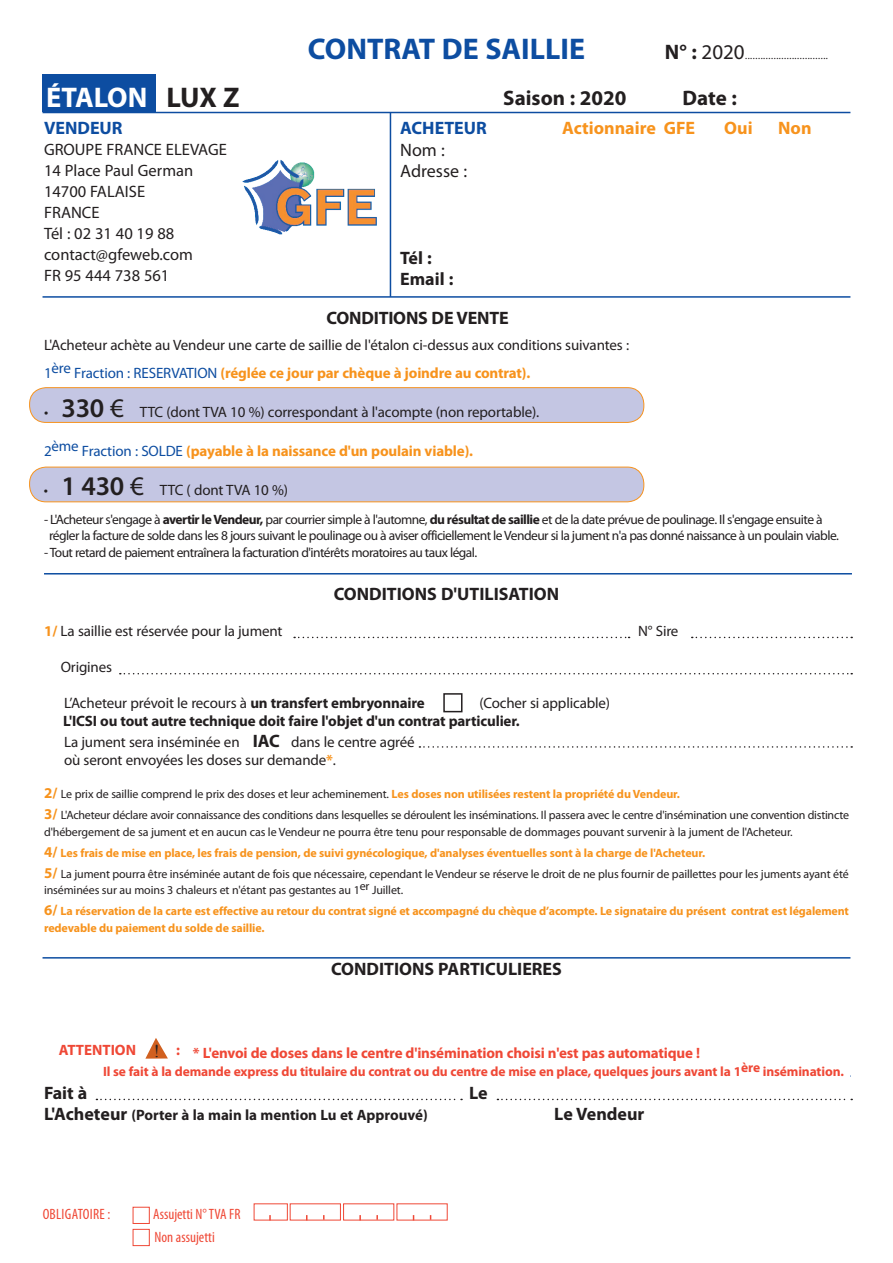
<style>
.page{position:relative;width:893px;height:1263px;background:#fff}
.page>*{position:absolute;margin:0;border:0;box-sizing:border-box;transform-origin:0 0}
.t1{font:700 30px "Myriad Pro";color:#0d4da1}
.t2{font:700 28.5px "Myriad Pro";color:#fff}
.t3{font:700 21px "Myriad Pro";color:#231f20}
.t4{font:700 18px/21.6px "Myriad Pro";color:#231f20}
.t5{font:700 18px "Myriad Pro";color:#f7931d}
.t6{font:700 18px "Myriad Pro";color:#0d4da1}
.t7{font:18px/21.6px "Myriad Pro";color:#231f20}
.t8{font:18px "Times New Roman";color:#231f20}
.t9{font:16.5px/21px "Myriad Pro";color:#231f20}
.t10{font:15px/28.8px "Myriad Pro";letter-spacing:-.01em;color:#231f20}
.t11{font:700 15px/21.6px "Myriad Pro";letter-spacing:-.01em;color:#231f20}
.t12{font:700 15px "Myriad Pro";letter-spacing:-.01em;color:#ef4836}
.t13{font:700 15px "Myriad Pro";letter-spacing:-.01em;color:#f7931d}
.t14{font:300 15px "Myriad Pro";color:#231f20}
.t15{font:condensed 15px/22.5px "Myriad Pro";color:#ef4836}
.t16{font:condensed 15px "Myriad Pro";letter-spacing:.02em;color:#ef4836}
.t17{font:13.5px/16.5px "Myriad Pro";letter-spacing:-.04em;color:#231f20}
.t18{font:700 13.5px "Myriad Pro";letter-spacing:-.01em;color:#ef4836}
.t19{font:12px/21px "Myriad Pro";letter-spacing:-.01em;color:#231f20}
.t20{font:700 12px/21px "Myriad Pro";letter-spacing:-.01em;color:#f7931d}
.s1{color:#231f20}
.s2{font-weight:700;font-size:21px}
.s3{font-weight:400;font-size:21px}
.s4{color:#0d4da1}
.s5{font-weight:700;color:#f7931d}
.s6{font-weight:600;font-size:27px}
.s7{font-size:27px}
.s8{font-weight:400;color:#0d4da1}
.s9{font-weight:700}
.s10{font-weight:400}
.s11{font-size:18px}
.s12{font-weight:700;font-size:15px;color:#f7931d}
.s13{font-weight:400;color:#231f20}
.s14{font-size:15px}
</style>
<div class="page">
<div style="left:30px;top:467px;width:614px;height:35px;background:#c4c6e3;border-radius:16px"></div>
<div style="left:29px;top:467px;width:615px;height:35px;border:1px solid #f7931d;border-radius:16px"></div>
<div style="left:30px;top:388px;width:614px;height:34px;background:#c4c6e3;border-radius:17px"></div>
<div style="left:29px;top:387px;width:615px;height:36px;border:1px solid #f7931d;border-radius:17px"></div>
<div style="left:42px;top:74px;width:113px;height:38px;background:#0d4da1"></div>
<hr style="left:43px;top:112px;width:807px;height:1px;background:#0d4da1">
<hr style="left:44px;top:573px;width:808px;height:1px;background:#0d4da1">
<hr style="left:390px;top:113px;width:1px;height:184px;background:#0d4da1">
<hr style="left:43px;top:957px;width:807px;height:1px;background:#0d4da1">
<img style="left:242px;top:160px;width:135px;height:75px">
<hr style="left:43px;top:296px;width:807px;height:2px;background:#0d4da1">
<div style="left:133px;top:1207px;width:17px;height:17px;border:1px solid #ef4836"></div>
<div style="left:133px;top:1229px;width:17px;height:17px;border:1px solid #ef4836"></div>
<svg style="left:294px;top:637px;width:336px;height:1px"></svg>
<svg style="left:419px;top:746px;width:433px;height:2px"></svg>
<svg style="left:692px;top:637px;width:160px;height:1px"></svg>
<svg style="left:120px;top:673px;width:732px;height:1px"></svg>
<svg style="left:96px;top:1099px;width:366px;height:1px"></svg>
<svg style="left:497px;top:1099px;width:355px;height:1px"></svg>
<div style="left:443px;top:693px;width:19px;height:19px;border:2px solid #231f20"></div>
<svg style="left:145px;top:1038px;width:23px;height:21px"></svg>
<h2 class="t2" style="left:46px;top:79px;width:195px">ÉTALON <span class="s1">LUX Z</span></h2>
<h3 class="t6" style="left:44px;top:116px;width:80px">VENDEUR</h3>
<h3 class="t9" style="left:44px;top:139px;width:184px">GROUPE FRANCE ELEVAGE<br>14 Place Paul German<br>14700 FALAISE<br>FRANCE<br>Tél : 02 31 40 19 88 contact@gfeweb.com<br>FR 95 444 738 561</h3>
<h1 class="t1" style="left:308px;top:29px;width:279px">CONTRAT DE SAILLIE</h1>
<p class="t14" style="left:665px;top:46px;width:165px"><span class="s2">N° :</span> <span class="s3">2020</span>................................</p>
<h3 class="t3" style="left:503px;top:85px;width:125px">Saison : 2020</h3>
<h3 class="t3" style="left:682px;top:85px;width:56px">Date :</h3>
<h3 class="t6" style="left:400px;top:116px;width:88px">ACHETEUR</h3>
<h3 class="t5" style="left:562px;top:116px;width:134px">Actionnaire GFE</h3>
<h3 class="t5" style="left:724px;top:116px;width:30px">Oui</h3>
<h3 class="t5" style="left:778px;top:116px;width:35px">Non</h3>
<h3 class="t7" style="left:400px;top:139px;width:68px">Nom :<br>Adresse :</h3>
<h3 class="t4" style="left:400px;top:246px;width:55px">Tél :<br>Email :</h3>
<h3 class="t4" style="left:326px;top:307px;width:184px">CONDITIONS DE VENTE</h3>
<p class="t10" style="left:44px;top:330px;width:587px">L'Acheteur achète au Vendeur une carte de saillie de l'étalon ci-dessus aux conditions suivantes :<br><span class="s4">1</span><sup>ère</sup> <span class="s4">Fraction : RESERVATION</span> <span class="s5">(réglée ce jour par chèque à joindre au contrat).</span></p>
<p class="t10" style="left:44px;top:398px;width:497px">• <span class="s6">330</span> <span class="s7">€</span> TTC (dont TVA 10 %) correspondant à l'acompte (non reportable).</p>
<p class="t13" style="left:44px;top:441px;width:431px"><span class="s8">2</span><sup>ème</sup> <span class="s8">Fraction : SOLDE</span> (payable à la naissance d'un poulain viable).</p>
<p class="t10" style="left:44px;top:476px;width:246px">• <span class="s6">1 430</span> <span class="s7">€</span> TTC ( dont TVA 10 %)</p>
<p class="t17" style="left:49px;top:511px;width:791px;text-indent:-5px">- L'Acheteur s'engage à <span class="s9">avertir le Vendeur,</span> par courrier simple à l'automne, <span class="s9">du résultat de saillie</span> et de la date prévue de poulinage. Il s'engage ensuite à régler la facture de solde dans les 8 jours suivant le poulinage ou à aviser officiellement le Vendeur si la jument n'a pas donné naissance à un poulain viable.</p>
<p class="t17" style="left:44px;top:544px;width:435px">- Tout retard de paiement entraînera la facturation d'intérêts moratoires au taux légal.</p>
<h3 class="t4" style="left:334px;top:582px;width:227px">CONDITIONS D'UTILISATION</h3>
<p class="t10" style="left:44px;top:616px;width:240px"><span class="s5">1/</span> La saillie est réservée pour la jument</p>
<p class="t10" style="left:638px;top:616px;width:42px">N° Sire</p>
<p class="t10" style="left:61px;top:652px;width:53px">Origines</p>
<p class="t10" style="left:64px;top:688px;width:362px">L’Acheteur prévoit le recours à <span class="s9">un transfert embryonnaire</span></p>
<p class="t10" style="left:479px;top:688px;width:132px">(Cocher si applicable)</p>
<p class="t11" style="left:63px;top:709px;width:458px">L'ICSI ou tout autre technique doit faire l'objet d'un contrat particulier.<br><span class="s10">La jument sera inséminée en</span> <span class="s11">IAC</span> <span class="s10">dans le centre agréé</span></p>
<p class="t10" style="left:64px;top:746px;width:273px">où seront envoyées les doses sur demande<span class="s5">*</span>.</p>
<p class="t19" style="left:44px;top:784px;width:806px"><span class="s12">2/</span> Le prix de saillie comprend le prix des doses et leur acheminement. <span class="s5">Les doses non utilisées restent la propriété du Vendeur.<br></span><span class="s12">3/</span> L'Acheteur déclare avoir connaissance des conditions dans lesquelles se déroulent les inséminations. Il passera avec le centre d'insémination une convention distincte</p>
<p class="t19" style="left:44px;top:821px;width:806px">d'hébergement de sa jument et en aucun cas le Vendeur ne pourra être tenu pour responsable de dommages pouvant survenir à la jument de l'Acheteur.<br><span class="s12">4/</span> <span class="s5">Les frais de mise en place, les frais de pension, de suivi gynécologique, d'analyses éventuelles sont à la charge de l'Acheteur.<br></span><span class="s12">5/</span> La jument pourra être inséminée autant de fois que nécessaire, cependant le Vendeur se réserve le droit de ne plus fournir de paillettes pour les juments ayant été</p>
<p class="t20" style="left:44px;top:879px;width:806px"><span class="s13">inséminées sur au moins 3 chaleurs et n'étant pas gestantes au 1</span><sup>er</sup> <span class="s13">Juillet.<br></span><span class="s14">6/</span> La réservation de la carte est effective au retour du contrat signé et accompagné du chèque d’acompte. Le signataire du présent contrat est légalement</p>
<p class="t20" style="left:44px;top:917px;width:222px">redevable du paiement du solde de saillie.</p>
<h3 class="t4" style="left:331px;top:958px;width:232px">CONDITIONS PARTICULIERES</h3>
<h3 class="t8" style="left:154px;top:1039px;width:7px">!</h3>
<p class="t12" style="left:59px;top:1041px;width:79px">ATTENTION</p>
<p class="t12" style="left:176px;top:1041px;width:5px">:</p>
<p class="t12" style="left:193px;top:1043px;width:509px">* L'envoi de doses dans le centre d'insémination choisi n'est pas automatique !</p>
<p class="t18" style="left:103px;top:1063px;width:742px">Il se fait à la demande express du titulaire du contrat ou du centre de mise en place, quelques jours avant la 1ère insémination.</p>
<h3 class="t4" style="left:44px;top:1081px;width:45px">Fait à</h3>
<h3 class="t4" style="left:469px;top:1081px;width:20px">Le</h3>
<p class="t11" style="left:44px;top:1104px;width:385px"><span class="s11">L'Acheteur</span> (Porter à la main la mention Lu et Approuvé)</p>
<h3 class="t4" style="left:554px;top:1103px;width:92px">Le Vendeur</h3>
<p class="t16" style="left:43px;top:1205px;width:69px">Obligatoire :</p>
<p class="t15" style="left:153px;top:1202px;width:88px">Assujetti N° TVA FR<br>Non assujetti</p>
</div>
